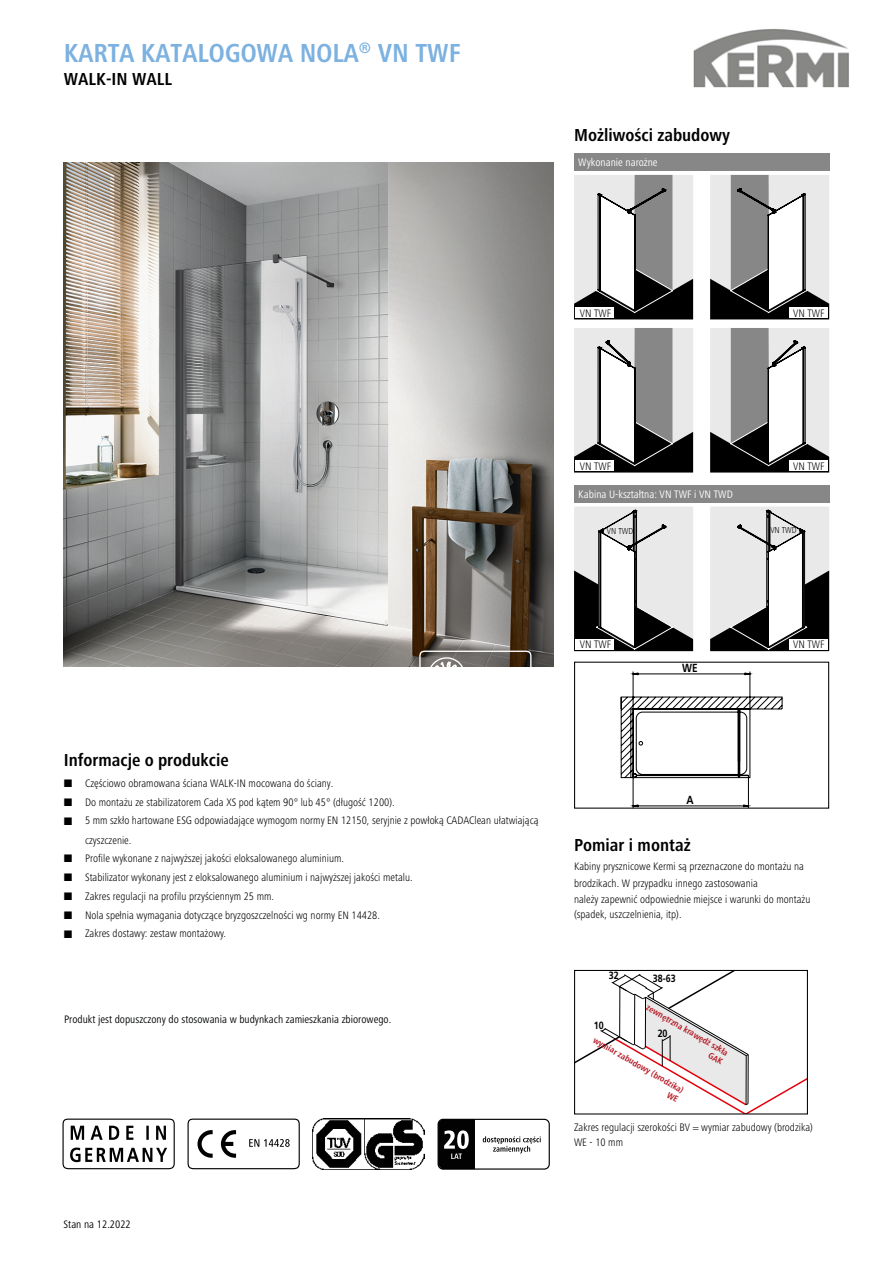
<style>
.page{position:relative;width:893px;height:1263px;background:#fff}
.page>*{position:absolute;margin:0;border:0;box-sizing:border-box;transform-origin:0 0}
.t1{font:700 condensed 27px "Frutiger Next LTW1 G";letter-spacing:-.01em;color:#7cb1e0}
.t2{font:700 condensed 18px "Frutiger Next LTW1 G";color:#000}
.t3{font:700 11.7px "Frutiger LT Com";color:#000;scale:.85 1}
.t4{font:300 condensed 11.25px/18.8px "Frutiger Next LTW1 G";color:#000}
.t5{font:condensed 11.25px "Frutiger Next LTW1 G";color:#000303}
.t6{font:condensed 11.25px "Frutiger Next LTW1 G";color:#fff}
.t7{font:700 10.5px "Frutiger LT Com";color:#000;scale:.85 1}
.t8{font:700 condensed 9px/10.6px "Frutiger Next LTW1 G";color:#b51b26;text-align:right}
.t9{font:300 condensed 9px "Frutiger Next LTW1 G";color:#000}
</style>
<div class="page">
<svg style="left:710px;top:175px;width:119px;height:144px"></svg>
<div style="left:789px;top:307px;width:38px;height:11px;background:#fff"></div>
<div style="left:574px;top:154px;width:255px;height:17px;background:#868786"></div>
<svg style="left:574px;top:175px;width:119px;height:144px"></svg>
<div style="left:576px;top:307px;width:38px;height:11px;background:#fff"></div>
<img style="left:63px;top:162px;width:490px;height:505px">
<svg style="left:710px;top:328px;width:119px;height:144px"></svg>
<div style="left:789px;top:460px;width:38px;height:11px;background:#fff"></div>
<svg style="left:574px;top:328px;width:119px;height:144px"></svg>
<div style="left:576px;top:460px;width:38px;height:11px;background:#fff"></div>
<svg style="left:576px;top:972px;width:230px;height:140px"></svg>
<hr style="left:645px;top:997px;width:1px;height:50px;background:#000">
<div style="left:574px;top:970px;width:234px;height:144px;border:1px solid #000"></div>
<div style="left:574px;top:485px;width:255px;height:17px;background:#868786"></div>
<svg style="left:710px;top:507px;width:119px;height:144px"></svg>
<div style="left:789px;top:639px;width:38px;height:10px;background:#fff"></div>
<svg style="left:574px;top:507px;width:119px;height:144px"></svg>
<div style="left:576px;top:639px;width:38px;height:10px;background:#fff"></div>
<svg style="left:621px;top:671px;width:161px;height:136px"></svg>
<div style="left:574px;top:662px;width:255px;height:147px;border:1px solid #000"></div>
<svg style="left:419px;top:651px;width:112px;height:16px;background:#756e68"></svg>
<img style="left:313px;top:1119px;width:112px;height:50px">
<svg style="left:438px;top:1119px;width:112px;height:50px"></svg>
<svg style="left:63px;top:1118px;width:112px;height:51px"></svg>
<svg style="left:188px;top:1118px;width:112px;height:51px"></svg>
<img style="left:694px;top:29px;width:155px;height:59px">
<h1 class="t1" style="left:64px;top:38px;width:399px">KARTA KATALOGOWA NOLA<sup>®</sup> VN TWF</h1>
<h2 class="t2" style="left:64px;top:69px;width:110px">WALK-IN WALL</h2>
<h2 class="t2" style="left:574px;top:125px;width:158px">Możliwości zabudowy</h2>
<p class="t6" style="left:578px;top:156px;width:81px">Wykonanie narożne</p>
<p class="t4" style="left:580px;top:303px;width:33px">VN TWF</p>
<p class="t4" style="left:793px;top:303px;width:33px">VN TWF</p>
<p class="t4" style="left:580px;top:456px;width:33px">VN TWF</p>
<p class="t4" style="left:793px;top:456px;width:33px">VN TWF</p>
<p class="t6" style="left:578px;top:488px;width:156px">Kabina U-kształtna: VN TWF i VN TWD</p>
<p class="t9" style="left:607px;top:526px;width:28px">VN TWD</p>
<p class="t9" style="left:770px;top:525px;width:28px">VN TWD</p>
<h2 class="t2" style="left:64px;top:749px;width:166px">Informacje o produkcie</h2>
<p class="t4" style="left:85px;top:774px;width:455px">Częściowo obramowana ściana WALK-IN mocowana do ściany.<br>Do montażu ze stabilizatorem Cada XS pod kątem 90° lub 45° (długość 1200).<br>5 mm szkło hartowane ESG odpowiadające wymogom normy EN 12150, seryjnie z powłoką CADAClean ułatwiającą czyszczenie.<br>Profile wykonane z najwyższej jakości eloksalowanego aluminium.<br>Stabilizator wykonany jest z eloksalowanego aluminium i najwyższej jakości metalu.<br>Zakres regulacji na profilu przyściennym 25 mm.<br>Nola spełnia wymagania dotyczące bryzgoszczelności wg normy EN 14428.<br>Zakres dostawy: zestaw montażowy.</p>
<p class="t5" style="left:64px;top:1012px;width:329px">Produkt jest dopuszczony do stosowania w budynkach zamieszkania zbiorowego.</p>
<p class="t5" style="left:64px;top:1218px;width:69px">Stan na 12.2022</p>
<p class="t4" style="left:580px;top:635px;width:33px">VN TWF</p>
<p class="t3" style="left:682px;top:661px;width:20px">WE</p>
<p class="t3" style="left:687px;top:793px;width:10px">A</p>
<p class="t4" style="left:793px;top:635px;width:33px">VN TWF</p>
<h2 class="t2" style="left:574px;top:835px;width:118px">Pomiar i montaż</h2>
<p class="t4" style="left:574px;top:858px;width:238px;line-height:16px">Kabiny prysznicowe Kermi są przeznaczone do montażu na brodzikach. W przypadku innego zastosowania<br>należy zapewnić odpowiednie miejsce i warunki do montażu (spadek, uszczelnienia, itp).</p>
<p class="t7" style="left:609px;top:969px;width:13px">32</p>
<p class="t7" style="left:653px;top:972px;width:28px">38-63</p>
<p class="t8" style="left:650px;top:1002px;width:94px;rotate:30deg">zewnętrzna krawędź szkła<br>GAK</p>
<p class="t7" style="left:594px;top:1019px;width:13px">10</p>
<p class="t7" style="left:658px;top:1027px;width:13px">20</p>
<p class="t8" style="left:597px;top:1035px;width:104px;rotate:30deg">wymiar zabudowy (brodzika)<br>WE</p>
<p class="t4" style="left:574px;top:1120px;width:240px;line-height:14.9px">Zakres regulacji szerokości BV = wymiar zabudowy (brodzika)<br>WE - 10 mm</p>
</div>
